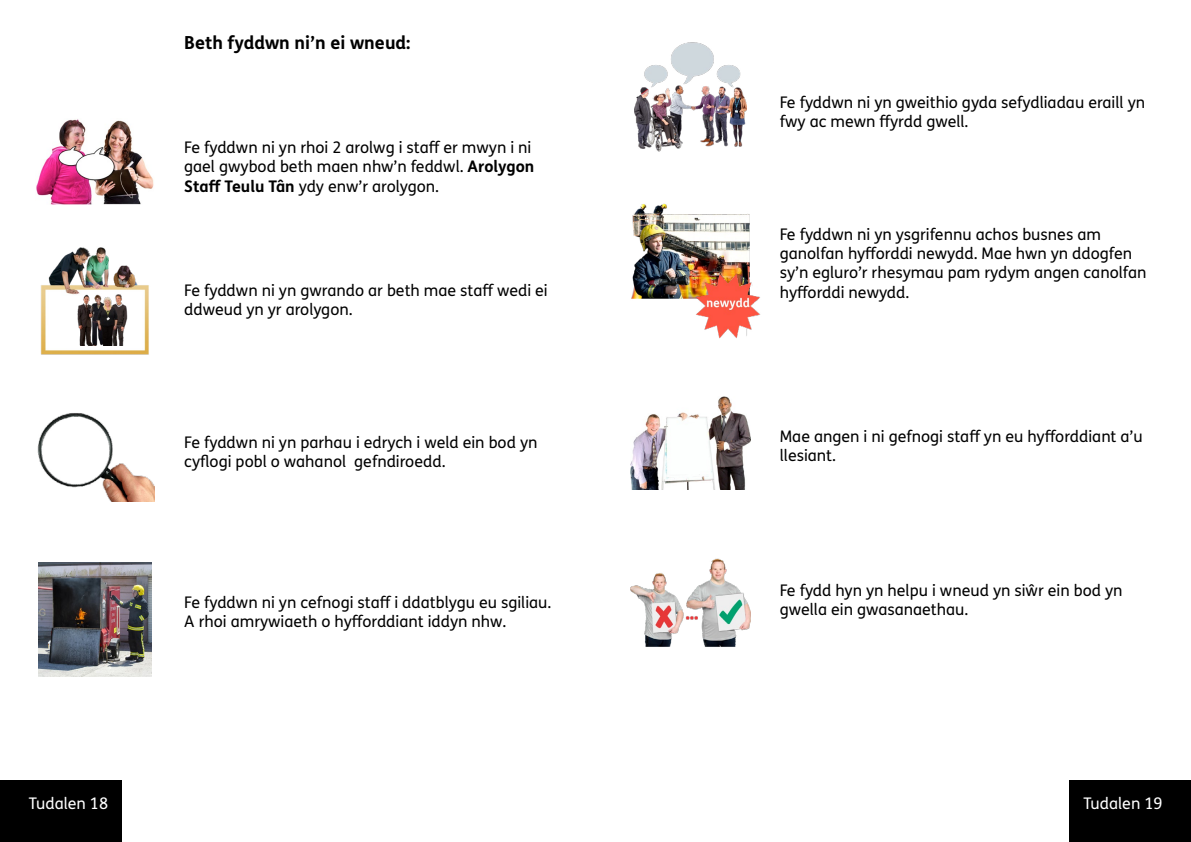
<style>
.page{position:relative;width:1191px;height:842px;background:#fff}
.page>*{position:absolute;margin:0;border:0;box-sizing:border-box;transform-origin:0 0}
.t1{font:700 18px "FS Me Pro";color:#000}
.t2{font:16px/19.2px "FS Me Pro";color:#000}
.t3{font:16px "FS Me Pro";color:#fff}
.s1{font-weight:700}
</style>
<div class="page">
<div style="left:1069px;top:780px;width:122px;height:62px;background:#000"></div>
<div style="left:0;top:780px;width:122px;height:62px;background:#000"></div>
<img style="left:634px;top:42px;width:112px;height:110px">
<img style="left:631px;top:397px;width:119px;height:93px">
<img style="left:631px;top:558px;width:119px;height:89px">
<img style="left:631px;top:203px;width:119px;height:96px">
<img style="left:689px;top:269px;width:72px;height:70px">
<img style="left:37px;top:413px;width:117px;height:89px">
<img style="left:38px;top:563px;width:114px;height:113px">
<img style="left:41px;top:247px;width:108px;height:108px">
<img style="left:76px;top:293px;width:52px;height:52px">
<img style="left:36px;top:119px;width:118px;height:85px">
<p class="t1" style="left:184px;top:29px;width:228px">Beth fyddwn ni’n ei wneud:</p>
<p class="t2" style="left:184px;top:138px;width:351px">Fe fyddwn ni yn rhoi 2 arolwg i staff er mwyn i ni gael gwybod beth maen nhw’n feddwl. <span class="s1">Arolygon<br>Staff Teulu Tân</span> ydy enw’r arolygon.</p>
<p class="t2" style="left:184px;top:280px;width:365px">Fe fyddwn ni yn gwrando ar beth mae staff wedi ei ddweud yn yr arolygon.</p>
<p class="t2" style="left:184px;top:432px;width:355px">Fe fyddwn ni yn parhau i edrych i weld ein bod yn cyflogi pobl o wahanol gefndiroedd.</p>
<p class="t2" style="left:184px;top:592px;width:369px">Fe fyddwn ni yn cefnogi staff i ddatblygu eu sgiliau.<br>A rhoi amrywiaeth o hyfforddiant iddyn nhw.</p>
<p class="t2" style="left:780px;top:93px;width:367px">Fe fyddwn ni yn gweithio gyda sefydliadau eraill yn fwy ac mewn ffyrdd gwell.</p>
<p class="t2" style="left:780px;top:224px;width:368px">Fe fyddwn ni yn ysgrifennu achos busnes am ganolfan hyfforddi newydd. Mae hwn yn ddogfen sy’n egluro’r rhesymau pam rydym angen canolfan hyfforddi newydd.</p>
<p class="t2" style="left:780px;top:426px;width:364px">Mae angen i ni gefnogi staff yn eu hyfforddiant a’u llesiant.</p>
<p class="t2" style="left:780px;top:581px;width:344px">Fe fydd hyn yn helpu i wneud yn siŵr ein bod yn gwella ein gwasanaethau.</p>
<p class="t3" style="left:29px;top:792px;width:81px">Tudalen 18</p>
<p class="t3" style="left:1083px;top:792px;width:81px">Tudalen 19</p>
</div>
